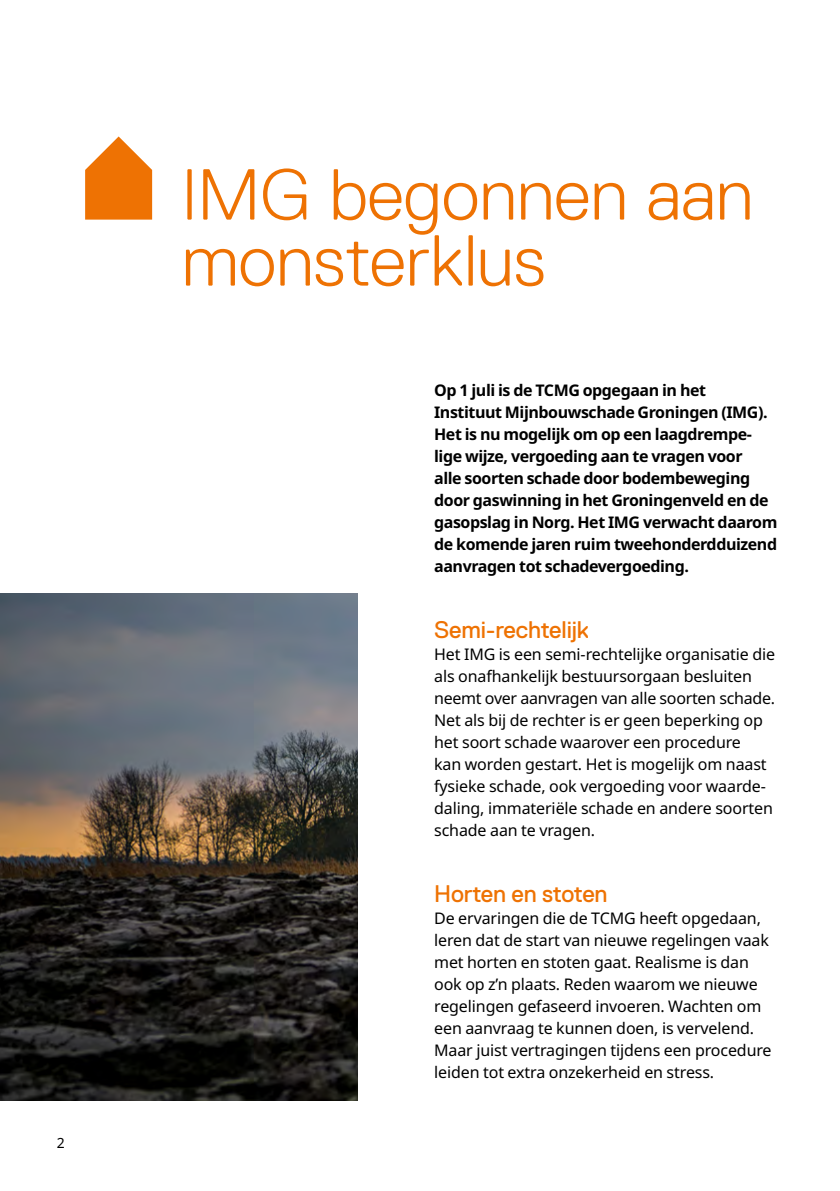
<style>
.page{position:relative;width:840px;height:1191px;background:#fff}
.page>*{position:absolute;margin:0;border:0;box-sizing:border-box;transform-origin:0 0}
.t1{font:300 72px/66px "Replica";color:#ee7203}
.t2{font:24px "Replica";letter-spacing:-.01em;color:#ee7203}
.t3{font:16px/22px "Noto Sans";letter-spacing:-.01em;color:#000}
.t4{font:700 16px/22px "Noto Sans";letter-spacing:-.03em;color:#000}
.t5{font:14px "Noto Sans";color:#000}
</style>
<div class="page">
<img style="left:0;top:594px;width:357px;height:506px">
<svg style="left:85px;top:136px;width:67px;height:84px"></svg>
<p class="t5" style="left:57px;top:1133px;width:10px">2</p>
<p class="t1" style="left:181px;top:162px;width:572px">IMG begonnen aan monsterklus</p>
<p class="t4" style="left:434px;top:379px;width:344px">Op 1 juli is de TCMG opgegaan in het Instituut Mijnbouwschade Groningen (IMG).<br>Het is nu mogelijk om op een laagdrempe&shy;lige wijze, vergoeding aan te vragen voor<br>alle soorten schade door bodembeweging door gaswinning in het Groningenveld en de gasopslag in Norg. Het IMG verwacht daarom de komende jaren ruim tweehonderdduizend aanvragen tot schadevergoeding.</p>
<h2 class="t2" style="left:434px;top:616px;width:156px">Semi-rechtelijk</h2>
<p class="t3" style="left:434px;top:643px;width:342px">Het IMG is een semi-rechtelijke organisatie die als onafhankelijk bestuursorgaan besluiten neemt over aanvragen van alle soorten schade.<br>Net als bij de rechter is er geen beperking op het soort schade waarover een procedure<br>kan worden gestart. Het is mogelijk om naast fysieke schade, ook vergoeding voor waarde&shy;daling, immateriële schade en andere soorten schade aan te vragen.</p>
<h2 class="t2" style="left:434px;top:880px;width:175px">Horten en stoten</h2>
<p class="t3" style="left:434px;top:907px;width:339px">De ervaringen die de TCMG heeft opgedaan, leren dat de start van nieuwe regelingen vaak met horten en stoten gaat. Realisme is dan ook op z’n plaats. Reden waarom we nieuwe regelingen gefaseerd invoeren. Wachten om een aanvraag te kunnen doen, is vervelend.<br>Maar juist vertragingen tijdens een procedure leiden tot extra onzekerheid en stress.</p>
</div>
